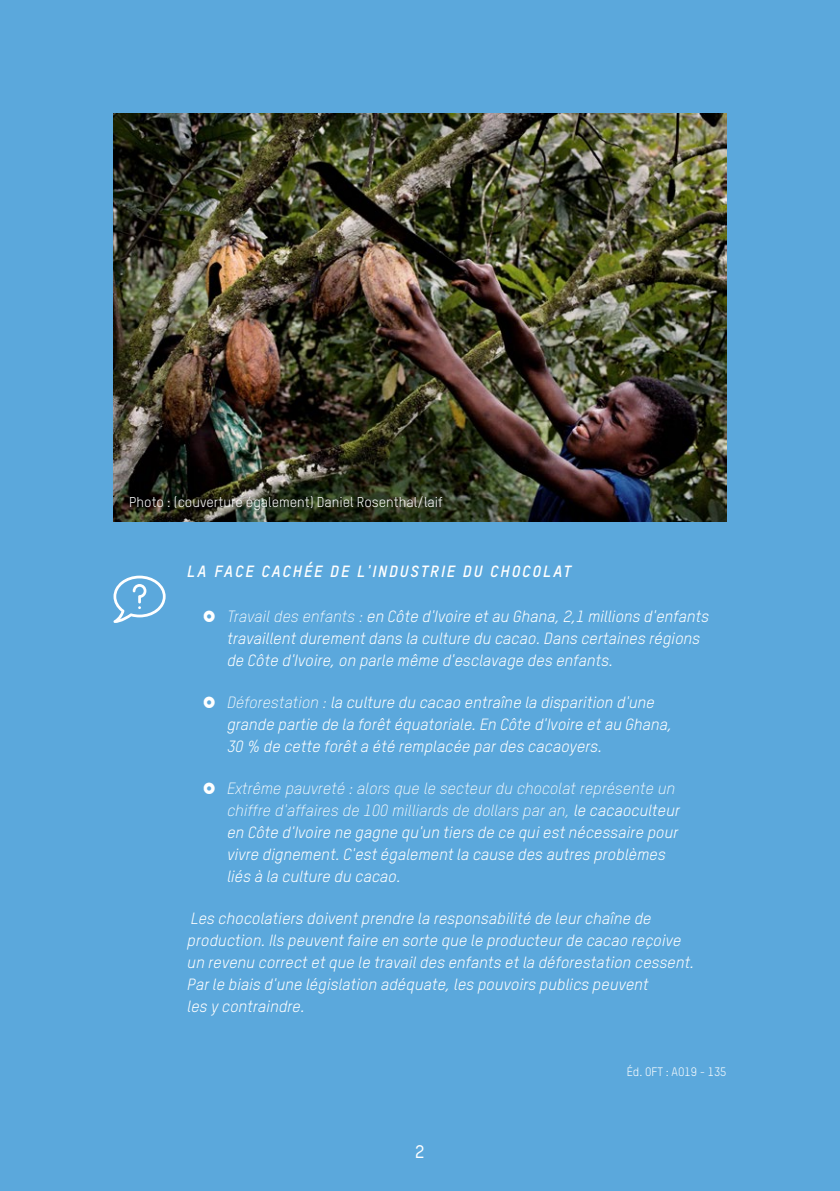
<style>
.page{position:relative;width:840px;height:1191px;background:#fff}
.page>*{position:absolute;margin:0;border:0;box-sizing:border-box;transform-origin:0 0}
.t1{font:500 18px "TSTAR";color:#fff}
.t2{font:italic 16px/22px "TSTAR";color:#fff}
.t3{font:italic 700 16px "TSTAR";letter-spacing:.125em;color:#fff}
.t4{font:14px "TSTAR";color:#fff}
.t5{font:12px "TSTAR";color:#fff}
.s1{font-weight:300}
</style>
<div class="page">
<div style="left:0;top:0;width:839px;height:1191px;background:#5ba8dc"></div>
<img style="left:113px;top:113px;width:613px;height:409px">
<svg style="left:113px;top:575px;width:52px;height:48px"></svg>
<p class="t4" style="left:129px;top:493px;width:315px">Photo : (couverture également) Daniel Rosenthal/laif</p>
<p class="t3" style="left:187px;top:562px;width:385px">LA FACE CACHÉE DE L'INDUSTRIE DU CHOCOLAT</p>
<p class="t2" style="left:227px;top:605px;width:483px"><span class="s1">Travail des enfants :</span> en Côte d'Ivoire et au Ghana, 2,1 millions d'enfants travaillent durement dans la culture du cacao. Dans certaines régions de Côte d'Ivoire, on parle même d'esclavage des enfants.</p>
<p class="t2" style="left:227px;top:691px;width:446px"><span class="s1">Déforestation :</span> la culture du cacao entraîne la disparition d'une grande partie de la forêt équatoriale. En Côte d'Ivoire et au Ghana,<br>30 % de cette forêt a été remplacée par des cacaoyers.</p>
<p class="t2" style="left:227px;top:777px;width:454px"><span class="s1">Extrême pauvreté : alors que le secteur du chocolat représente un chiffre d'affaires de 100 milliards de dollars par an,</span> le cacaoculteur en Côte d'Ivoire ne gagne qu'un tiers de ce qui est nécessaire pour vivre dignement. C'est également la cause des autres problèmes liés à la culture du cacao.</p>
<p class="t2" style="left:187px;top:907px;width:508px">Les chocolatiers doivent prendre la responsabilité de leur chaîne de production. Ils peuvent faire en sorte que le producteur de cacao reçoive un revenu correct et que le travail des enfants et la déforestation cessent.<br>Par le biais d'une législation adéquate, les pouvoirs publics peuvent<br>les y contraindre.</p>
<p class="t1" style="left:415px;top:1140px;width:11px">2</p>
<p class="t5" style="left:626px;top:1064px;width:101px">Éd. OFT : AO19 - 135</p>
</div>
